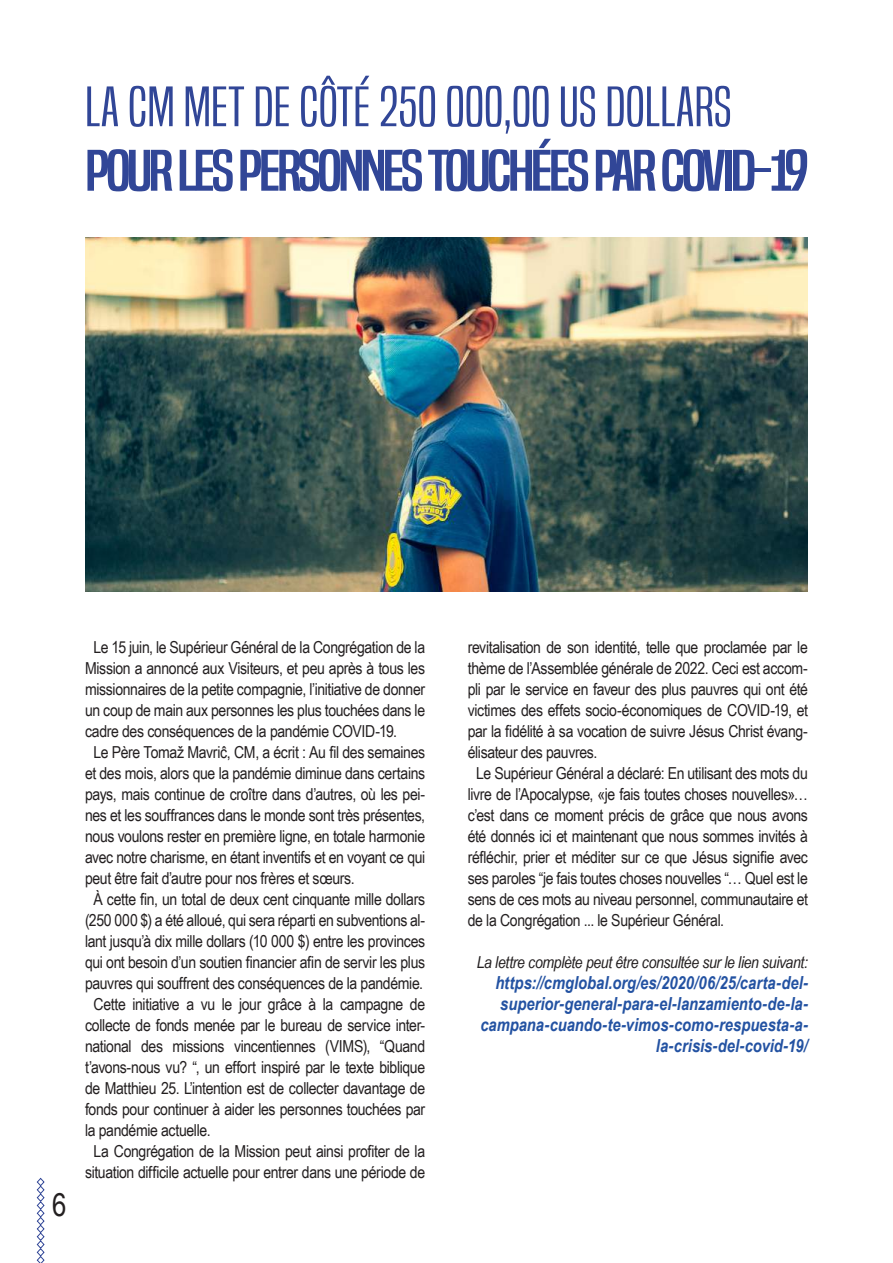
<style>
.page{position:relative;width:893px;height:1263px;background:#fff}
.page>*{position:absolute;margin:0;border:0;box-sizing:border-box;transform-origin:0 0}
.t1{font:54px "Built Titling Rg";letter-spacing:-.05em;color:#314697;scale:1.37 1}
.t2{font:52.5px "Built Titling Lt";color:#314697;scale:1.34 1}
.t3{font:31.5px "Arial Narrow";color:#231f20}
.t4{font:italic 700 18px/21px "Arial Narrow";color:#2352a2;text-align:right}
.t5{font:16.5px "Arial Narrow";letter-spacing:-.02em;color:#231f20;scale:1.04 1}
.t6{font:italic 16.5px "Arial Narrow";letter-spacing:-.02em;color:#231f20;scale:1.04 1}
</style>
<div class="page">
<svg style="left:36px;top:1177px;width:9px;height:86px"></svg>
<img style="left:85px;top:237px;width:723px;height:354px">
<h2 class="t2" style="left:85px;top:76px;width:484px">LA CM MET DE CÔTÉ 250 000,00 US DOLLARS</h2>
<h1 class="t1" style="left:85px;top:139px;width:530px">POUR LES PERSONNES TOUCHÉES PAR COVID-19</h1>
<h3 class="t3" style="left:52px;top:1181px;width:16px">6</h3>
<p class="t5" style="left:94px;top:635px;width:320px">Le 15 juin, le Supérieur Général de la Congrégation de la</p>
<p class="t5" style="left:85px;top:656px;width:329px">Mission a annoncé aux Visiteurs, et peu après à tous les</p>
<p class="t5" style="left:85px;top:677px;width:329px">missionnaires de la petite compagnie, l’initiative de donner</p>
<p class="t5" style="left:85px;top:698px;width:329px">un coup de main aux personnes les plus touchées dans le</p>
<p class="t5" style="left:85px;top:719px;width:302px">cadre des conséquences de la pandémie COVID-19.</p>
<p class="t5" style="left:94px;top:740px;width:320px">Le Père Tomaž Mavriĉ, CM, a écrit : Au fil des semaines</p>
<p class="t5" style="left:85px;top:761px;width:329px">et des mois, alors que la pandémie diminue dans certains</p>
<p class="t5" style="left:85px;top:782px;width:329px">pays, mais continue de croître dans d’autres, où les pei-</p>
<p class="t5" style="left:85px;top:803px;width:329px">nes et les souffrances dans le monde sont très présentes,</p>
<p class="t5" style="left:85px;top:824px;width:329px">nous voulons rester en première ligne, en totale harmonie</p>
<p class="t5" style="left:85px;top:845px;width:329px">avec notre charisme, en étant inventifs et en voyant ce qui</p>
<p class="t5" style="left:85px;top:866px;width:261px">peut être fait d’autre pour nos frères et sœurs.</p>
<p class="t5" style="left:94px;top:887px;width:320px">À cette fin, un total de deux cent cinquante mille dollars</p>
<p class="t5" style="left:85px;top:908px;width:329px">(250 000 $) a été alloué, qui sera réparti en subventions al-</p>
<p class="t5" style="left:85px;top:929px;width:329px">lant jusqu’à dix mille dollars (10 000 $) entre les provinces</p>
<p class="t5" style="left:85px;top:950px;width:329px">qui ont besoin d’un soutien financier afin de servir les plus</p>
<p class="t5" style="left:85px;top:971px;width:327px">pauvres qui souffrent des conséquences de la pandémie.</p>
<p class="t5" style="left:94px;top:992px;width:320px">Cette initiative a vu le jour grâce à la campagne de</p>
<p class="t5" style="left:85px;top:1013px;width:329px">collecte de fonds menée par le bureau de service inter-</p>
<p class="t5" style="left:85px;top:1034px;width:329px">national des missions vincentiennes (VIMS), “Quand</p>
<p class="t5" style="left:85px;top:1055px;width:329px">t’avons-nous vu? “, un effort inspiré par le texte biblique</p>
<p class="t5" style="left:85px;top:1076px;width:329px">de Matthieu 25. L’intention est de collecter davantage de</p>
<p class="t5" style="left:85px;top:1097px;width:329px">fonds pour continuer à aider les personnes touchées par</p>
<p class="t5" style="left:85px;top:1118px;width:122px">la pandémie actuelle.</p>
<p class="t5" style="left:94px;top:1139px;width:320px">La Congrégation de la Mission peut ainsi profiter de la</p>
<p class="t5" style="left:85px;top:1160px;width:329px">situation difficile actuelle pour entrer dans une période de</p>
<p class="t5" style="left:468px;top:635px;width:329px">revitalisation de son identité, telle que proclamée par le</p>
<p class="t5" style="left:468px;top:656px;width:329px">thème de l’Assemblée générale de 2022. Ceci est accom-</p>
<p class="t5" style="left:468px;top:677px;width:329px">pli par le service en faveur des plus pauvres qui ont été</p>
<p class="t5" style="left:468px;top:698px;width:329px">victimes des effets socio-économiques de COVID-19, et</p>
<p class="t5" style="left:468px;top:719px;width:329px">par la fidélité à sa vocation de suivre Jésus Christ évang-</p>
<p class="t5" style="left:468px;top:740px;width:126px">élisateur des pauvres.</p>
<p class="t5" style="left:476px;top:761px;width:320px">Le Supérieur Général a déclaré: En utilisant des mots du</p>
<p class="t5" style="left:468px;top:782px;width:329px">livre de l’Apocalypse, «je fais toutes choses nouvelles»…</p>
<p class="t5" style="left:468px;top:803px;width:329px">c’est dans ce moment précis de grâce que nous avons</p>
<p class="t5" style="left:468px;top:824px;width:329px">été donnés ici et maintenant que nous sommes invités à</p>
<p class="t5" style="left:468px;top:845px;width:329px">réfléchir, prier et méditer sur ce que Jésus signifie avec</p>
<p class="t5" style="left:468px;top:866px;width:328px">ses paroles “je fais toutes choses nouvelles “… Quel est le</p>
<p class="t5" style="left:468px;top:887px;width:329px">sens de ces mots au niveau personnel, communautaire et</p>
<p class="t5" style="left:468px;top:908px;width:248px">de la Congrégation ... le Supérieur Général.</p>
<p class="t6" style="left:477px;top:950px;width:320px">La lettre complète peut être consultée sur le lien suivant:</p>
<p class="t4" style="left:480px;top:971px;width:329px">https://cmglobal.org/es/2020/06/25/carta-del&shy;superior-general-para-el-lanzamiento-de-la&shy;campana-cuando-te-vimos-como-respuesta-a&shy;la-crisis-del-covid-19/</p>
</div>
